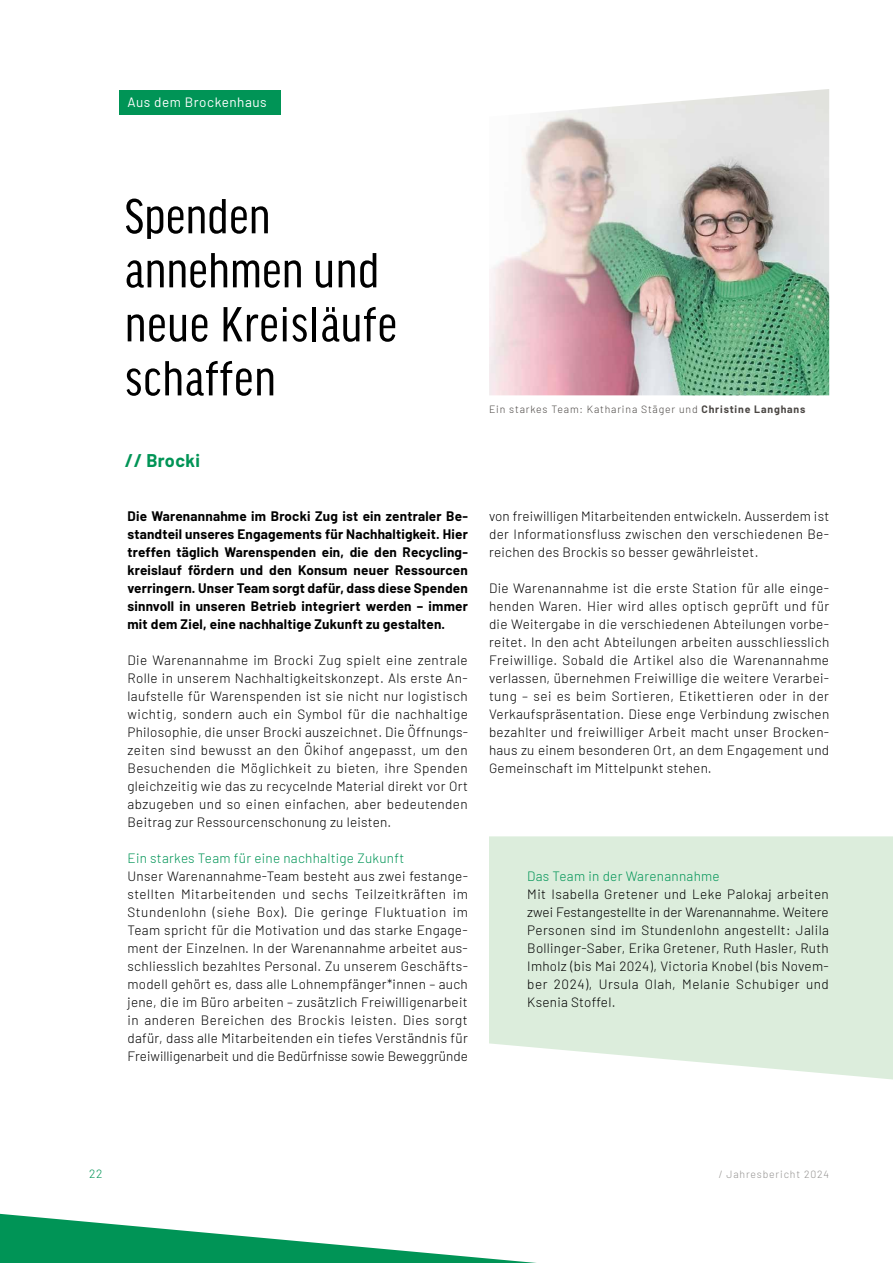
<style>
.page{position:relative;width:893px;height:1263px;background:#fff}
.page>*{position:absolute;margin:0;border:0;box-sizing:border-box;transform-origin:0 0}
.t1{font:condensed 52.5px/54px "Good Headline Pro";letter-spacing:.02em;color:#000}
.t2{font:700 18px "Barlow";letter-spacing:.02em;color:#009456}
.t3{font:300 13.5px/18px "Barlow";letter-spacing:.02em;color:#000;text-align:justify}
.t4{font:700 13.5px/18px "Barlow";letter-spacing:.015em;color:#000;text-align:justify}
.t5{font:300 13.5px "Barlow";letter-spacing:.02em;color:#009456}
.t6{font:13.5px "Barlow";letter-spacing:.04em;color:#fff}
.t7{font:300 12px "Barlow";color:#009456}
.t8{font:300 10.5px "Barlow";letter-spacing:.08em;color:#4b4744}
.t9{font:300 10.5px "Barlow";letter-spacing:.08em;color:#949290}
.s1{font-weight:700}
</style>
<div class="page">
<img style="left:489px;top:89px;width:340px;height:306px">
<svg style="left:0;top:1213px;width:536px;height:50px"></svg>
<svg style="left:489px;top:836px;width:404px;height:243px;background:#deeede"></svg>
<div style="left:120px;top:90px;width:161px;height:25px;background:#009456"></div>
<p class="t6" style="left:127px;top:93px;width:141px">Aus dem Brockenhaus</p>
<h1 class="t1" style="left:125px;top:189px;width:274px">Spenden annehmen und neue Kreisläufe schaffen</h1>
<h2 class="t2" style="left:125px;top:447px;width:77px">// Brocki</h2>
<p class="t4" style="left:127px;top:506px;width:342px">Die Warenannahme im Brocki Zug ist ein zentraler Be&shy;standteil unseres Engagements für Nachhaltigkeit. Hier treffen täglich Warenspenden ein, die den Recycling&shy;kreislauf fördern und den Konsum neuer Ressourcen verringern. Unser Team sorgt dafür, dass diese Spenden sinnvoll in unseren Betrieb integriert werden – immer mit dem Ziel, eine nachhaltige Zukunft zu gestalten.</p>
<p class="t3" style="left:127px;top:650px;width:342px">Die Warenannahme im Brocki Zug spielt eine zentrale Rolle in unserem Nachhaltigkeitskonzept. Als erste An&shy;laufstelle für Warenspenden ist sie nicht nur logistisch wichtig, sondern auch ein Symbol für die nachhaltige Philosophie, die unser Brocki auszeichnet. Die Öffnungs&shy;zeiten sind bewusst an den Ökihof angepasst, um den Besuchenden die Möglichkeit zu bieten, ihre Spenden gleichzeitig wie das zu recycelnde Material direkt vor Ort abzugeben und so einen einfachen, aber bedeutenden Beitrag zur Ressourcenschonung zu leisten.</p>
<p class="t5" style="left:127px;top:849px;width:278px">Ein starkes Team für eine nachhaltige Zukunft</p>
<p class="t3" style="left:127px;top:866px;width:342px">Unser Warenannahme-Team besteht aus zwei festange&shy;stellten Mitarbeitenden und sechs Teilzeitkräften im Stundenlohn (siehe Box). Die geringe Fluktuation im Team spricht für die Motivation und das starke Engage&shy;ment der Einzelnen. In der Warenannahme arbeitet aus&shy;schliesslich bezahltes Personal. Zu unserem Geschäfts&shy;modell gehört es, dass alle Lohnempfänger*innen – auch jene, die im Büro arbeiten – zusätzlich Freiwilligenarbeit in anderen Bereichen des Brockis leisten. Dies sorgt dafür, dass alle Mitarbeitenden ein tiefes Verständnis für Freiwilligenarbeit und die Bedürfnisse sowie Beweggründe</p>
<p class="t8" style="left:489px;top:402px;width:318px">Ein starkes Team: Katharina Stäger und <span class="s1">Christine Langhans</span></p>
<p class="t3" style="left:489px;top:506px;width:342px">von freiwilligen Mitarbeitenden entwickeln. Ausserdem ist der Informationsfluss zwischen den verschiedenen Be&shy;reichen des Brockis so besser gewährleistet.</p>
<p class="t3" style="left:489px;top:578px;width:342px">Die Warenannahme ist die erste Station für alle einge&shy;henden Waren. Hier wird alles optisch geprüft und für die Weitergabe in die verschiedenen Abteilungen vorbe&shy;reitet. In den acht Abteilungen arbeiten ausschliesslich Freiwillige. Sobald die Artikel also die Warenannahme verlassen, übernehmen Freiwillige die weitere Verarbei&shy;tung – sei es beim Sortieren, Etikettieren oder in der Verkaufspräsentation. Diese enge Verbindung zwischen bezahlter und freiwilliger Arbeit macht unser Brocken&shy;haus zu einem besonderen Ort, an dem Engagement und Gemeinschaft im Mittelpunkt stehen.</p>
<p class="t5" style="left:527px;top:867px;width:194px">Das Team in der Warenannahme</p>
<p class="t3" style="left:527px;top:884px;width:303px">Mit Isabella Gretener und Leke Palokaj arbeiten zwei Festangestellte in der Warenannahme. Weitere Personen sind im Stundenlohn angestellt: Jalila Bollinger-Saber, Erika Gretener, Ruth Hasler, Ruth Imholz (bis Mai 2024), Victoria Knobel (bis Novem&shy;ber 2024), Ursula Olah, Melanie Schubiger und Ksenia Stoffel.</p>
<p class="t7" style="left:89px;top:1165px;width:15px">22</p>
<p class="t9" style="left:719px;top:1167px;width:112px">/ Jahresbericht 2024</p>
</div>
